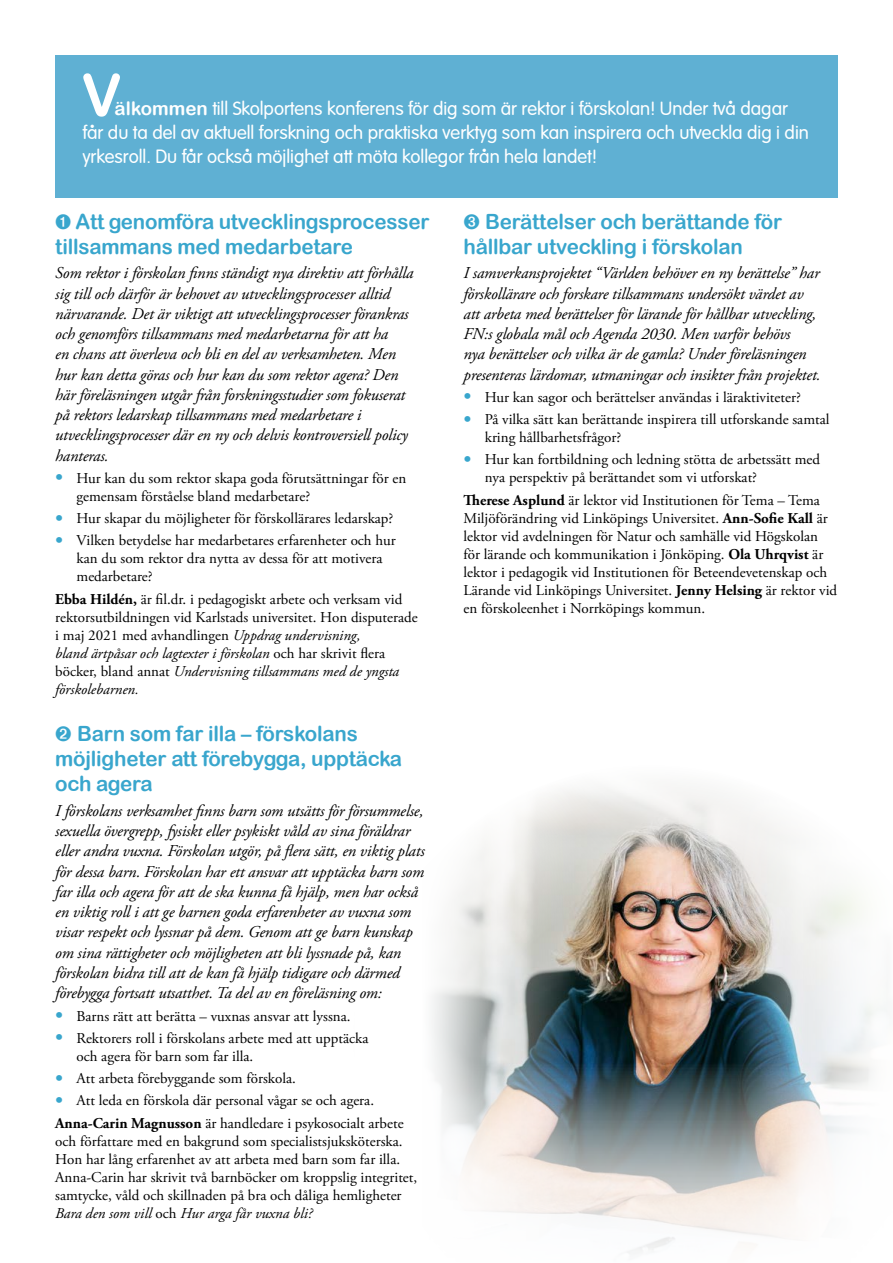
<style>
.page{position:relative;width:893px;height:1263px;background:#fff}
.page>*{position:absolute;margin:0;border:0;box-sizing:border-box;transform-origin:0 0}
.t1{font:58.5px "Arial Rounded MT Bold";color:#fff}
.t2{font:21px/25.2px "Arial Rounded MT Bold";letter-spacing:-.01em;color:#39a6cd}
.t3{font:18.75px/24px "Arial Rounded";color:#fff}
.t4{font:italic 16.5px/20.2px "Adobe Garamond Pro";letter-spacing:-.01em;color:#000}
.t5{font:15px/18px "Adobe Garamond Pro";color:#000}
.s1{font-family:"Arial Rounded MT Bold"}
.s2{font-size:21px;color:#39a6cd}
.s3{font-weight:700}
.s4{font-style:italic}
</style>
<div class="page">
<img style="left:576px;top:787px;width:160px;height:467px">
<div style="left:55px;top:55px;width:783px;height:143px;background:#5fb0d3"></div>
<svg style="left:432px;top:789px;width:144px;height:425px"></svg>
<svg style="left:736px;top:801px;width:151px;height:437px"></svg>
<h1 class="t1" style="left:82px;top:61px;width:42px">V</h1>
<p class="t3" style="left:83px;top:95px;width:728px;text-indent:32px"><span class="s1">älkommen</span> till Skolportens konferens för dig som är rektor i förskolan! Under två dagar får du ta del av aktuell forskning och praktiska verktyg som kan inspirera och utveckla dig i din yrkesroll. Du får också möjlighet att möta kollegor från hela landet!</p>
<h2 class="t2" style="left:55px;top:208px;width:376px">➊ Att genomföra utvecklingsprocesser tillsammans med medarbetare</h2>
<p class="t4" style="left:55px;top:263px;width:360px">Som rektor i förskolan finns ständigt nya direktiv att förhålla sig till och därför är behovet av utvecklingsprocesser alltid närvarande. Det är viktigt att utvecklingsprocesser förankras och genomförs tillsammans med medarbetarna för att ha<br>en chans att överleva och bli en del av verksamheten. Men hur kan detta göras och hur kan du som rektor agera? Den här föreläsningen utgår från forskningsstudier som fokuserat på rektors ledarskap tillsammans med medarbetare i utvecklingsprocesser där en ny och delvis kontroversiell policy hanteras.</p>
<p class="t5" style="left:77px;top:470px;width:331px;text-indent:-21px"><span class="s2">•</span> Hur kan du som rektor skapa goda förutsättningar för en gemensam förståelse bland medarbetare?</p>
<p class="t5" style="left:55px;top:510px;width:340px"><span class="s2">•</span> Hur skapar du möjligheter för förskollärares ledarskap?</p>
<p class="t5" style="left:77px;top:532px;width:321px;text-indent:-21px"><span class="s2">•</span> Vilken betydelse har medarbetares erfarenheter och hur kan du som rektor dra nytta av dessa för att motivera medarbetare?</p>
<p class="t5" style="left:55px;top:590px;width:364px"><span class="s3">Ebba Hildén,</span> är fil.dr. i pedagogiskt arbete och verksam vid rektorsutbildningen vid Karlstads universitet. Hon disputerade i maj 2021 med avhandlingen <span class="s4">Uppdrag undervisning,<br>bland ärtpåsar och lagtexter i förskolan</span> och har skrivit flera böcker, bland annat <span class="s4">Undervisning tillsammans med de yngsta förskolebarnen.</span></p>
<h2 class="t2" style="left:55px;top:721px;width:348px">➋ Barn som far illa – förskolans möjligheter att förebygga, upptäcka och agera</h2>
<p class="t4" style="left:55px;top:801px;width:371px">I förskolans verksamhet finns barn som utsätts för försummelse, sexuella övergrepp, fysiskt eller psykiskt våld av sina föräldrar eller andra vuxna. Förskolan utgör, på flera sätt, en viktig plats för dessa barn. Förskolan har ett ansvar att upptäcka barn som far illa och agera för att de ska kunna få hjälp, men har också en viktig roll i att ge barnen goda erfarenheter av vuxna som visar respekt och lyssnar på dem. Genom att ge barn kunskap om sina rättigheter och möjligheten att bli lyssnade på, kan förskolan bidra till att de kan få hjälp tidigare och därmed förebygga fortsatt utsatthet. Ta del av en föreläsning om:</p>
<p class="t5" style="left:55px;top:1007px;width:297px"><span class="s2">•</span> Barns rätt att berätta – vuxnas ansvar att lyssna.</p>
<p class="t5" style="left:77px;top:1029px;width:293px;text-indent:-21px"><span class="s2">•</span> Rektorers roll i förskolans arbete med att upptäcka och agera för barn som far illa.</p>
<p class="t5" style="left:55px;top:1070px;width:242px"><span class="s2">•</span> Att arbeta förebyggande som förskola.</p>
<p class="t5" style="left:55px;top:1090px;width:350px;line-height:22.2px"><span class="s2">•</span> Att leda en förskola där personal vågar se och agera.<br><span class="s3">Anna-Carin Magnusson</span> är handledare i psykosocialt arbete</p>
<p class="t5" style="left:55px;top:1132px;width:363px">och författare med en bakgrund som specialistsjuksköterska.<br>Hon har lång erfarenhet av att arbeta med barn som far illa.<br>Anna-Carin har skrivit två barnböcker om kroppslig integritet, samtycke, våld och skillnaden på bra och dåliga hemligheter <span class="s4">Bara den som vill</span> och <span class="s4">Hur arga får vuxna bli?</span></p>
<h2 class="t2" style="left:463px;top:208px;width:320px">➌ Berättelser och berättande för hållbar utveckling i förskolan</h2>
<p class="t4" style="left:463px;top:263px;width:359px">I samverkansprojektet “Världen behöver en ny berättelse” har förskollärare och forskare tillsammans undersökt värdet av att arbeta med berättelser för lärande för hållbar utveckling, FN:s globala mål och Agenda 2030. Men varför behövs<br>nya berättelser och vilka är de gamla? Under föreläsningen presenteras lärdomar, utmaningar och insikter från projektet.</p>
<p class="t5" style="left:463px;top:389px;width:339px"><span class="s2">•</span> Hur kan sagor och berättelser användas i läraktiviteter?</p>
<p class="t5" style="left:485px;top:411px;width:346px;text-indent:-21px"><span class="s2">•</span> På vilka sätt kan berättande inspirera till utforskande samtal kring hållbarhetsfrågor?</p>
<p class="t5" style="left:485px;top:451px;width:337px;text-indent:-21px"><span class="s2">•</span> Hur kan fortbildning och ledning stötta de arbetssätt med nya perspektiv på berättandet som vi utforskat?</p>
<p class="t5" style="left:463px;top:491px;width:375px"><span class="s3">Therese Asplund</span> är lektor vid Institutionen för Tema – Tema Miljöförändring vid Linköpings Universitet. <span class="s3">Ann-Sofie Kall</span> är lektor vid avdelningen för Natur och samhälle vid Högskolan för lärande och kommunikation i Jönköping. <span class="s3">Ola Uhrqvist</span> är lektor i pedagogik vid Institutionen för Beteendevetenskap och Lärande vid Linköpings Universitet. <span class="s3">Jenny Helsing</span> är rektor vid en förskoleenhet i Norrköpings kommun.</p>
</div>
